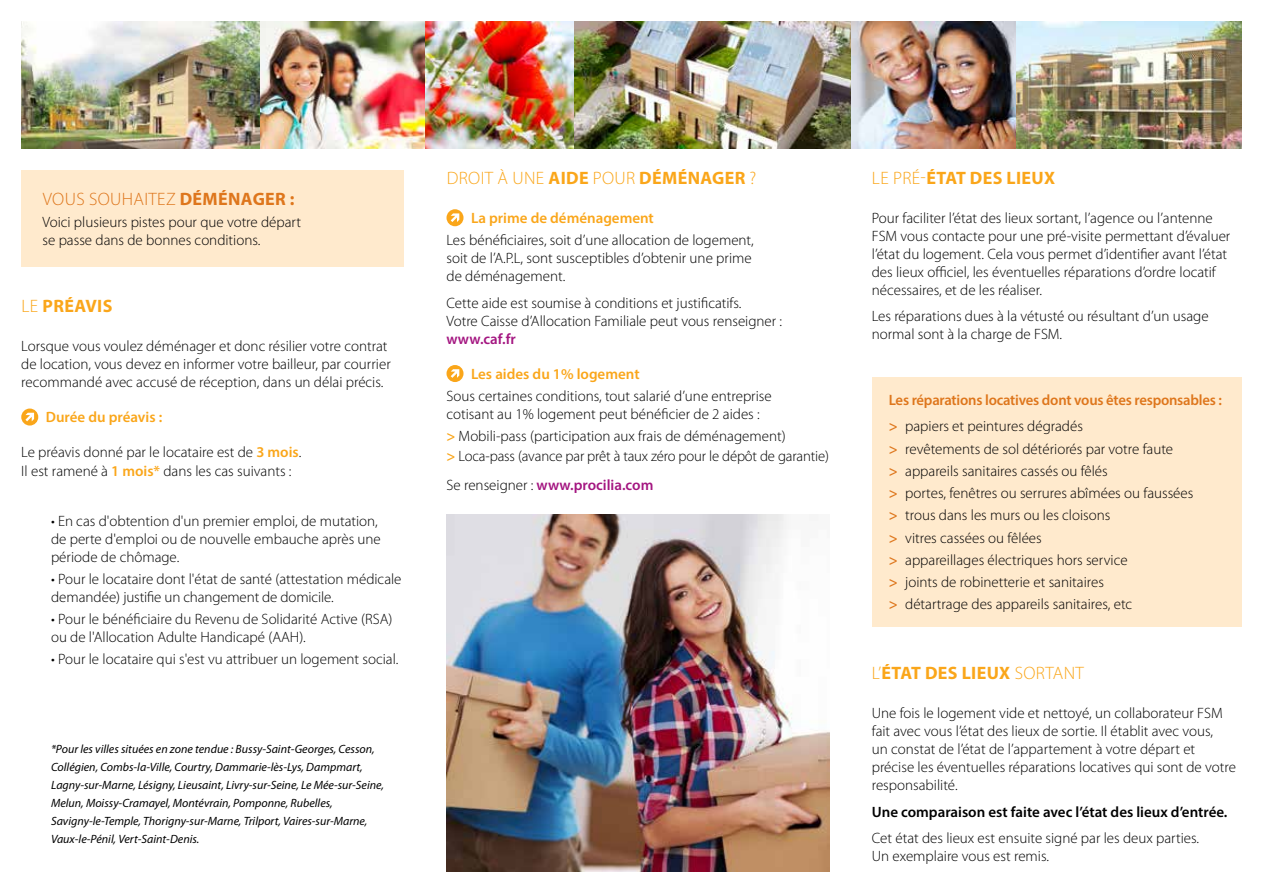
<style>
.page{position:relative;width:1263px;height:893px;background:#fff}
.page>*{position:absolute;margin:0;border:0;box-sizing:border-box;transform-origin:0 0}
.t1{font:700 18px "Myriad Pro";letter-spacing:.02em;color:#faa61a}
.t2{font:300 18px "Myriad Pro";letter-spacing:.02em;color:#faa61a}
.t3{font:300 18px "Myriad Pro";letter-spacing:.02em;color:#de761c}
.t4{font:300 15px/18px "Myriad Pro";color:#000}
.t5{font:600 15px/26.5px "Myriad Pro";letter-spacing:-.015em;color:#de761c}
.t6{font:600 15px "Myriad Pro";color:#faa61a}
.t7{font:600 15px "Myriad Pro";color:#000}
.t8{font:600 15px "Myriad Pro";color:#a41681}
.t9{font:italic 12px/18px "Myriad Pro";color:#000}
.s1{font-weight:700}
.s2{font-weight:300}
.s3{font-weight:600;color:#faa61a}
.s4{font-weight:300;color:#000}
.s5{font-weight:600;color:#de761c}
</style>
<div class="page">
<img style="left:446px;top:514px;width:383px;height:358px">
<img style="left:21px;top:21px;width:1221px;height:128px">
<svg style="left:21px;top:409px;width:17px;height:17px"></svg>
<svg style="left:25px;top:413px;width:9px;height:8px"></svg>
<svg style="left:446px;top:209px;width:17px;height:17px"></svg>
<svg style="left:451px;top:213px;width:8px;height:9px"></svg>
<svg style="left:446px;top:365px;width:17px;height:17px"></svg>
<svg style="left:451px;top:369px;width:8px;height:9px"></svg>
<div style="left:21px;top:170px;width:383px;height:96px;background:#ffeacd"></div>
<div style="left:872px;top:377px;width:370px;height:249px;background:#ffeacd"></div>
<p class="t3" style="left:43px;top:189px;width:253px">VOUS SOUHAITEZ <span class="s1">DÉMÉNAGER :</span></p>
<p class="t4" style="left:43px;top:213px;width:260px">Voici plusieurs pistes pour que votre départ se passe dans de bonnes conditions.</p>
<p class="t1" style="left:21px;top:294px;width:93px"><span class="s2">LE</span> PRÉAVIS</p>
<p class="t4" style="left:21px;top:337px;width:371px">Lorsque vous voulez déménager et donc résilier votre contrat de location, vous devez en informer votre bailleur, par courrier recommandé avec accusé de réception, dans un délai précis.</p>
<p class="t6" style="left:46px;top:408px;width:118px">Durée du préavis :</p>
<p class="t4" style="left:21px;top:443px;width:282px;line-height:18.5px">Le préavis donné par le locataire est de <span class="s3">3 mois</span>.<br>Il est ramené à <span class="s3">1 mois*</span> dans les cas suivants :</p>
<p class="t4" style="left:51px;top:512px;width:331px">• En cas d'obtention d'un premier emploi, de mutation, de perte d'emploi ou de nouvelle embauche après une période de chômage.</p>
<p class="t4" style="left:51px;top:570px;width:352px">• Pour le locataire dont l'état de santé (attestation médicale demandée) justifie un changement de domicile.</p>
<p class="t4" style="left:51px;top:610px;width:343px">• Pour le bénéficiaire du Revenu de Solidarité Active (RSA) ou de l'Allocation Adulte Handicapé (AAH).</p>
<p class="t4" style="left:51px;top:651px;width:349px">• Pour le locataire qui s'est vu attribuer un logement social.</p>
<p class="t9" style="left:51px;top:741px;width:334px">*Pour les villes situées en zone tendue : Bussy-Saint-Georges, Cesson, Collégien, Combs-la-Ville, Courtry, Dammarie-lès-Lys, Dampmart, Lagny-sur-Marne, Lésigny, Lieusaint, Livry-sur-Seine, Le Mée-sur-Seine, Melun, Moissy-Cramayel, Montévrain, Pomponne, Rubelles, Savigny-le-Temple, Thorigny-sur-Marne, Trilport, Vaires-sur-Marne, Vaux-le-Pénil, Vert-Saint-Denis.</p>
<p class="t2" style="left:447px;top:168px;width:311px">DROIT À UNE <span class="s1">AIDE</span> POUR <span class="s1">DÉMÉNAGER</span> ?</p>
<p class="t6" style="left:471px;top:208px;width:184px">La prime de déménagement</p>
<p class="t4" style="left:446px;top:231px;width:309px">Les bénéficiaires, soit d’une allocation de logement, soit de l’A.P.L, sont susceptibles d’obtenir une prime de déménagement.</p>
<p class="t4" style="left:446px;top:294px;width:337px">Cette aide est soumise à conditions et justificatifs.<br>Votre Caisse d’Allocation Familiale peut vous renseigner :</p>
<p class="t8" style="left:446px;top:329px;width:71px">www.caf.fr</p>
<p class="t6" style="left:471px;top:364px;width:170px">Les aides du 1% logement</p>
<p class="t4" style="left:446px;top:387px;width:327px">Sous certaines conditions, tout salarié d’une entreprise cotisant au 1% logement peut bénéficier de 2 aides :</p>
<p class="t4" style="left:446px;top:426px;width:384px;line-height:20.1px"><span class="s3">&gt;</span> Mobili-pass (participation aux frais de déménagement)<br><span class="s3">&gt;</span> Loca-pass (avance par prêt à taux zéro pour le dépôt de garantie)</p>
<p class="t8" style="left:446px;top:475px;width:208px"><span class="s4">Se renseigner :</span> www.procilia.com</p>
<p class="t1" style="left:872px;top:166px;width:185px"><span class="s2">LE PRÉ-</span>ÉTAT DES LIEUX</p>
<p class="t4" style="left:872px;top:209px;width:360px">Pour faciliter l’état des lieux sortant, l’agence ou l’antenne FSM vous contacte pour une pré-visite permettant d’évaluer l’état du logement. Cela vous permet d’identifier avant l’état des lieux officiel, les éventuelles réparations d’ordre locatif nécessaires, et de les réaliser.</p>
<p class="t4" style="left:872px;top:308px;width:338px">Les réparations dues à la vétusté ou résultant d’un usage normal sont à la charge de FSM.</p>
<p class="t5" style="left:889px;top:386px;width:335px">Les réparations locatives dont vous êtes responsables : &gt; <span class="s4">papiers et peintures dégradés</span></p>
<p class="t4" style="left:889px;top:438px;width:306px;line-height:22.2px"><span class="s5">&gt;</span> revêtements de sol détériorés par votre faute<br><span class="s5">&gt;</span> appareils sanitaires cassés ou fêlés<br><span class="s5">&gt;</span> portes, fenêtres ou serrures abîmées ou faussées <span class="s5">&gt;</span> trous dans les murs ou les cloisons<br><span class="s5">&gt;</span> vitres cassées ou fêlées<br><span class="s5">&gt;</span> appareillages électriques hors service<br><span class="s5">&gt;</span> joints de robinetterie et sanitaires<br><span class="s5">&gt;</span> détartrage des appareils sanitaires, etc</p>
<p class="t1" style="left:872px;top:661px;width:214px"><span class="s2">L’</span>ÉTAT DES LIEUX <span class="s2">SORTANT</span></p>
<p class="t4" style="left:872px;top:704px;width:366px">Une fois le logement vide et nettoyé, un collaborateur FSM fait avec vous l’état des lieux de sortie. Il établit avec vous,<br>un constat de l’état de l’appartement à votre départ et précise les éventuelles réparations locatives qui sont de votre responsabilité.</p>
<p class="t7" style="left:872px;top:802px;width:357px">Une comparaison est faite avec l’état des lieux d’entrée.</p>
<p class="t4" style="left:872px;top:829px;width:329px">Cet état des lieux est ensuite signé par les deux parties.<br>Un exemplaire vous est remis.</p>
</div>
